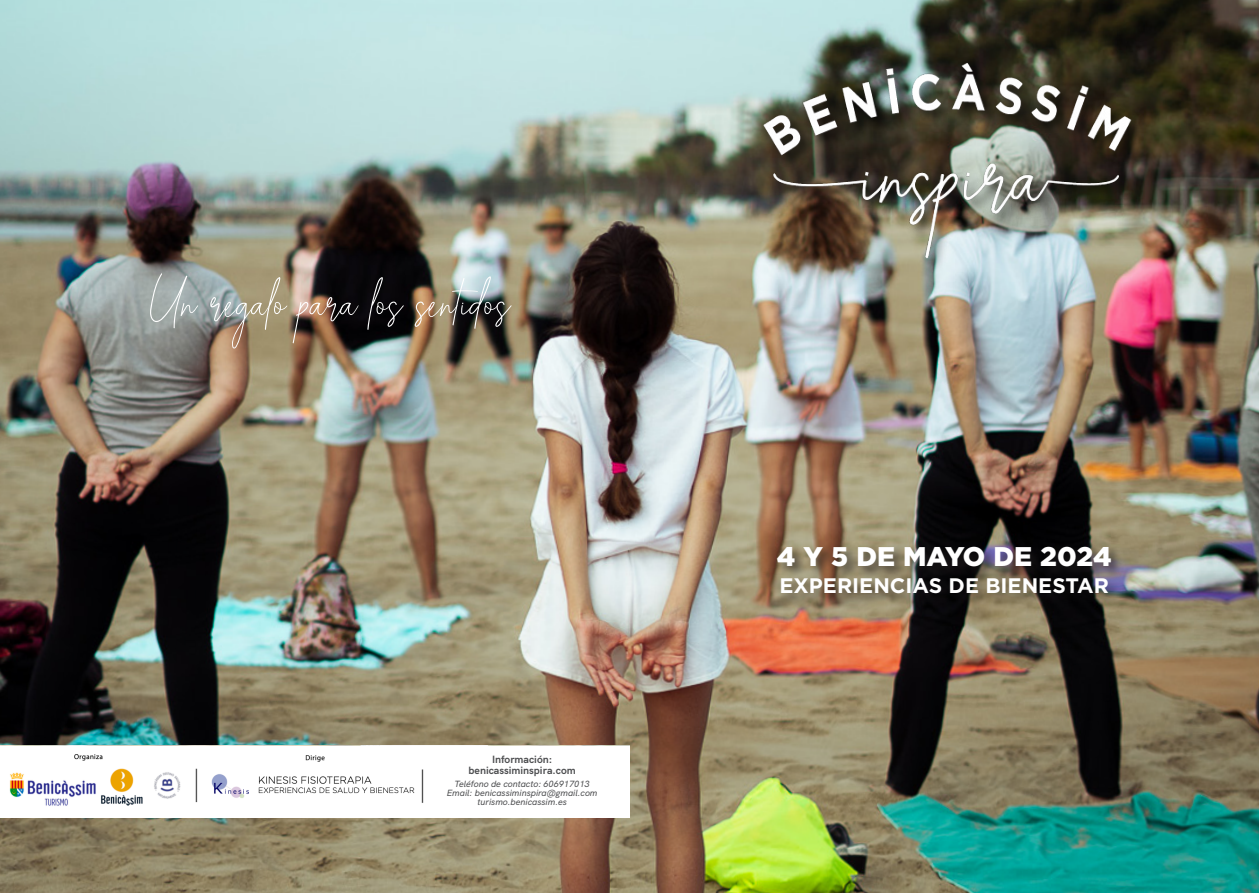
<style>
.page{position:relative;width:1259px;height:893px;background:#fff}
.page>*{position:absolute;margin:0;border:0;box-sizing:border-box;transform-origin:0 0}
.t1{font:69px "Alexander Lettering";color:#fff}
.t2{font:900 27px "Gotham";letter-spacing:-.005em;color:#fff}
.t3{font:700 21px "Gotham";color:#fff}
.t4{font:700 10.5px "HK Grotesk";color:#4d4e50}
.t5{font:italic 500 9px "HK Grotesk";color:#4d4e50}
</style>
<div class="page">
<img style="left:0;top:0;width:1259px;height:893px">
<div style="left:779px;top:576px;width:342px;height:31px;background:#231f20;opacity:.39"></div>
<div style="left:775px;top:544px;width:349px;height:36px;background:#231f20;opacity:.64"></div>
<img style="left:0;top:746px;width:629px;height:72px">
<div style="left:440px;top:751px;width:164px;height:60px;background:#fff"></div>
<img style="left:706px;top:17px;width:490px;height:274px">
<p class="t1" style="left:150px;top:262px;width:362px">Un regalo para los sentidos</p>
<p class="t4" style="left:492px;top:751px;width:62px">Información:</p>
<p class="t4" style="left:468px;top:762px;width:109px">benicassiminspira.com</p>
<p class="t5" style="left:454px;top:777px;width:137px">Teléfono de contacto: 606917013</p>
<p class="t5" style="left:447px;top:786px;width:152px">Email: benicassiminspira@gmail.com</p>
<p class="t5" style="left:477px;top:795px;width:91px">turismo.benicassim.es</p>
<p class="t2" style="left:777px;top:538px;width:336px">4 Y 5 DE MAYO DE 2024</p>
<p class="t3" style="left:779px;top:572px;width:331px">EXPERIENCIAS DE BIENESTAR</p>
</div>
